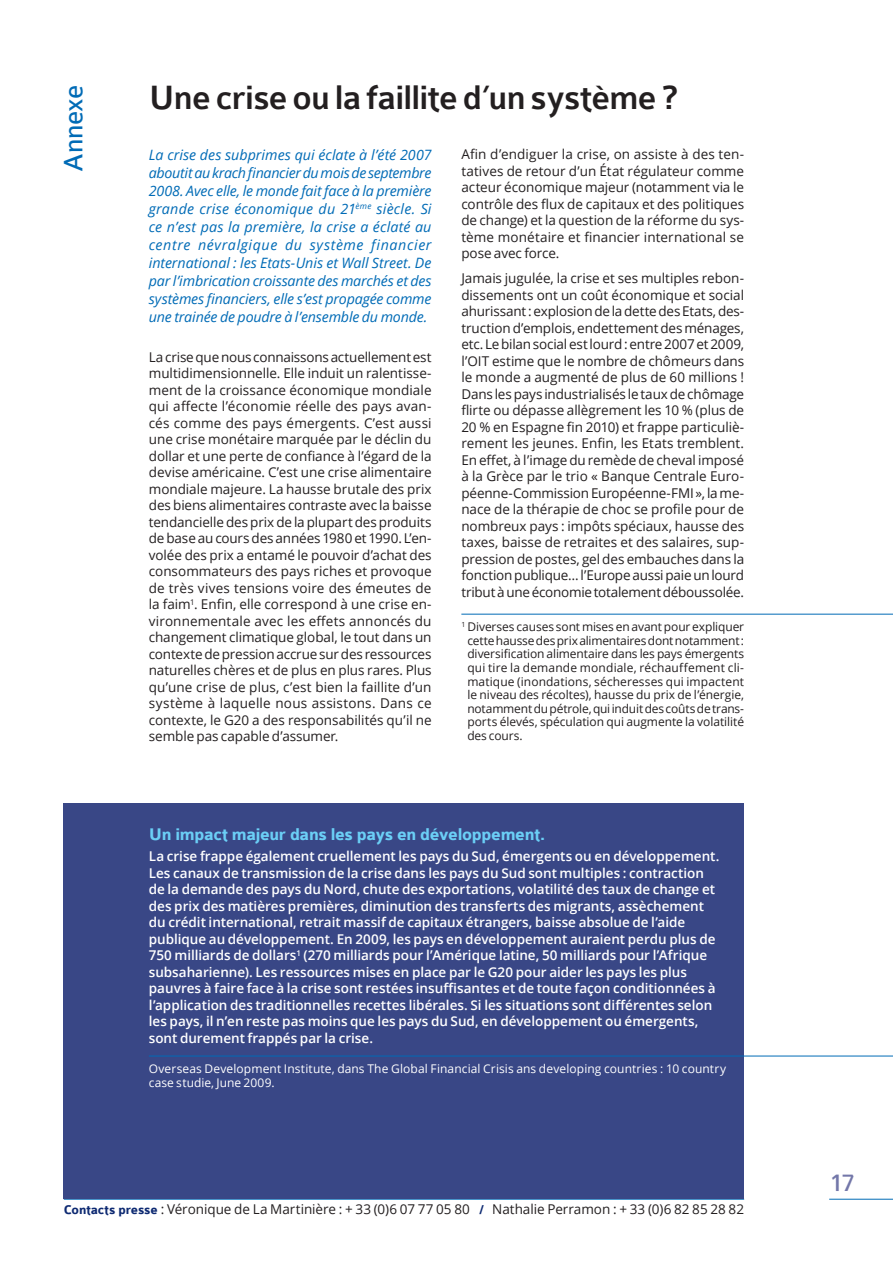
<style>
.page{position:relative;width:893px;height:1263px;background:#fff}
.page>*{position:absolute;margin:0;border:0;box-sizing:border-box;transform-origin:0 0}
.t1{font:500 36px "Colaborate";letter-spacing:-.02em;color:#231f20}
.t2{font:28.5px "Colaborate";letter-spacing:-.02em;color:#006bb6}
.t3{font:27px "Colaborate";color:#7377a9}
.t4{font:700 18px "Colaborate";letter-spacing:-.02em;color:#6bcff6}
.t5{font:italic 14.25px/18px "Open Sans";letter-spacing:-.01em;color:#006bb6;text-align:justify}
.t6{font:13.5px/16.5px "Open Sans";letter-spacing:-.005em;color:#231f20;text-align:justify}
.t7{font:600 13.5px/16.5px "Open Sans";color:#fff}
.t8{font:12px/13.5px "Open Sans";letter-spacing:-.005em;color:#231f20;text-align:justify}
.t9{font:12px/13.5px "Open Sans";letter-spacing:.01em;color:#fff}
.s1{font-family:"Colaborate";font-weight:700;color:#0e2a72}
</style>
<div class="page">
<hr style="left:64px;top:1199px;width:680px;height:1px;background:#006bb6">
<hr style="left:829px;top:1199px;width:64px;height:1px;background:#006bb6">
<div style="left:64px;top:804px;width:680px;height:395px;background:#394786"></div>
<hr style="left:461px;top:614px;width:432px;height:1px;background:#006bb6">
<hr style="left:149px;top:1056px;width:744px;height:1px;background:#006bb6">
<h2 class="t2" style="left:59px;top:172px;width:88px;rotate:-90deg">Annexe</h2>
<h1 class="t1" style="left:149px;top:79px;width:531px">Une crise ou la faillite d’un système ?</h1>
<p class="t5" style="left:149px;top:145px;width:284px">La crise des subprimes qui éclate à l’été 2007 aboutit au krach financier du mois de septembre 2008. Avec elle, le monde fait face à la première grande crise économique du 21<sup>ème</sup> siècle. Si ce n’est pas la première, la crise a éclaté au centre névralgique du système financier international : les Etats-Unis et Wall Street. De par l’imbrication croissante des marchés et des systèmes financiers, elle s’est propagée comme une trainée de poudre à l’ensemble du monde.</p>
<p class="t6" style="left:149px;top:348px;width:284px">La crise que nous connaissons actuellement est multidimensionnelle. Elle induit un ralentisse&shy;ment de la croissance économique mondiale qui affecte l’économie réelle des pays avan&shy;cés comme des pays émergents. C’est aussi une crise monétaire marquée par le déclin du dollar et une perte de confiance à l’égard de la devise américaine. C’est une crise alimentaire mondiale majeure. La hausse brutale des prix des biens alimentaires contraste avec la baisse tendancielle des prix de la plupart des produits de base au cours des années 1980 et 1990. L’en&shy;volée des prix a entamé le pouvoir d’achat des consommateurs des pays riches et provoque de très vives tensions voire des émeutes de la faim<sup>1</sup>. Enfin, elle correspond à une crise en&shy;vironnementale avec les effets annoncés du changement climatique global, le tout dans un contexte de pression accrue sur des ressources naturelles chères et de plus en plus rares. Plus qu’une crise de plus, c’est bien la faillite d’un système à laquelle nous assistons. Dans ce contexte, le G20 a des responsabilités qu’il ne semble pas capable d’assumer.</p>
<p class="t6" style="left:461px;top:146px;width:284px">Afin d’endiguer la crise, on assiste à des ten&shy;tatives de retour d’un État régulateur comme acteur économique majeur (notamment via le contrôle des flux de capitaux et des politiques de change) et la question de la réforme du sys&shy;tème monétaire et financier international se pose avec force.</p>
<p class="t6" style="left:461px;top:270px;width:284px">Jamais jugulée, la crise et ses multiples rebon&shy;dissements ont un coût économique et social ahurissant : explosion de la dette des Etats, des&shy;truction d’emplois, endettement des ménages, etc. Le bilan social est lourd : entre 2007 et 2009, l’OIT estime que le nombre de chômeurs dans le monde a augmenté de plus de 60 millions !<br>Dans les pays industrialisés le taux de chômage flirte ou dépasse allègrement les 10 % (plus de 20 % en Espagne fin 2010) et frappe particuliè&shy;rement les jeunes. Enfin, les Etats tremblent.<br>En effet, à l’image du remède de cheval imposé à la Grèce par le trio « Banque Centrale Euro&shy;péenne-Commission Européenne-FMI », la me&shy;nace de la thérapie de choc se profile pour de nombreux pays : impôts spéciaux, hausse des taxes, baisse de retraites et des salaires, sup&shy;pression de postes, gel des embauches dans la fonction publique… l’Europe aussi paie un lourd tribut à une économie totalement déboussolée.</p>
<p class="t8" style="left:467px;top:620px;width:278px;text-indent:-6px"><sup>1</sup> Diverses causes sont mises en avant pour expliquer cette hausse des prix alimentaires dont notamment : diversification alimentaire dans les pays émergents qui tire la demande mondiale, réchauffement cli&shy;matique (inondations, sécheresses qui impactent le niveau des récoltes), hausse du prix de l’énergie, notamment du pétrole, qui induit des coûts de trans&shy;ports élevés, spéculation qui augmente la volatilité des cours.</p>
<h3 class="t4" style="left:149px;top:825px;width:398px">Un impact majeur dans les pays en développement.</h3>
<p class="t7" style="left:149px;top:848px;width:572px">La crise frappe également cruellement les pays du Sud, émergents ou en développement.<br>Les canaux de transmission de la crise dans les pays du Sud sont multiples : contraction de la demande des pays du Nord, chute des exportations, volatilité des taux de change et des prix des matières premières, diminution des transferts des migrants, assèchement du crédit international, retrait massif de capitaux étrangers, baisse absolue de l’aide publique au développement. En 2009, les pays en développement auraient perdu plus de 750 milliards de dollars<sup>1</sup> (270 milliards pour l’Amérique latine, 50 milliards pour l’Afrique subsaharienne). Les ressources mises en place par le G20 pour aider les pays les plus pauvres à faire face à la crise sont restées insuffisantes et de toute façon conditionnées à l’application des traditionnelles recettes libérales. Si les situations sont différentes selon les pays, il n’en reste pas moins que les pays du Sud, en développement ou émergents, sont durement frappés par la crise.</p>
<p class="t9" style="left:149px;top:1062px;width:579px">Overseas Development Institute, dans The Global Financial Crisis ans developing countries : 10 country case studie, June 2009.</p>
<p class="t6" style="left:64px;top:1200px;width:682px"><span class="s1">Contacts presse</span> : Véronique de La Martinière : + 33 (0)6 07 77 05 80 <span class="s1">/</span> Nathalie Perramon : + 33 (0)6 82 85 28 82</p>
<h3 class="t3" style="left:829px;top:1169px;width:28px">17</h3>
</div>
